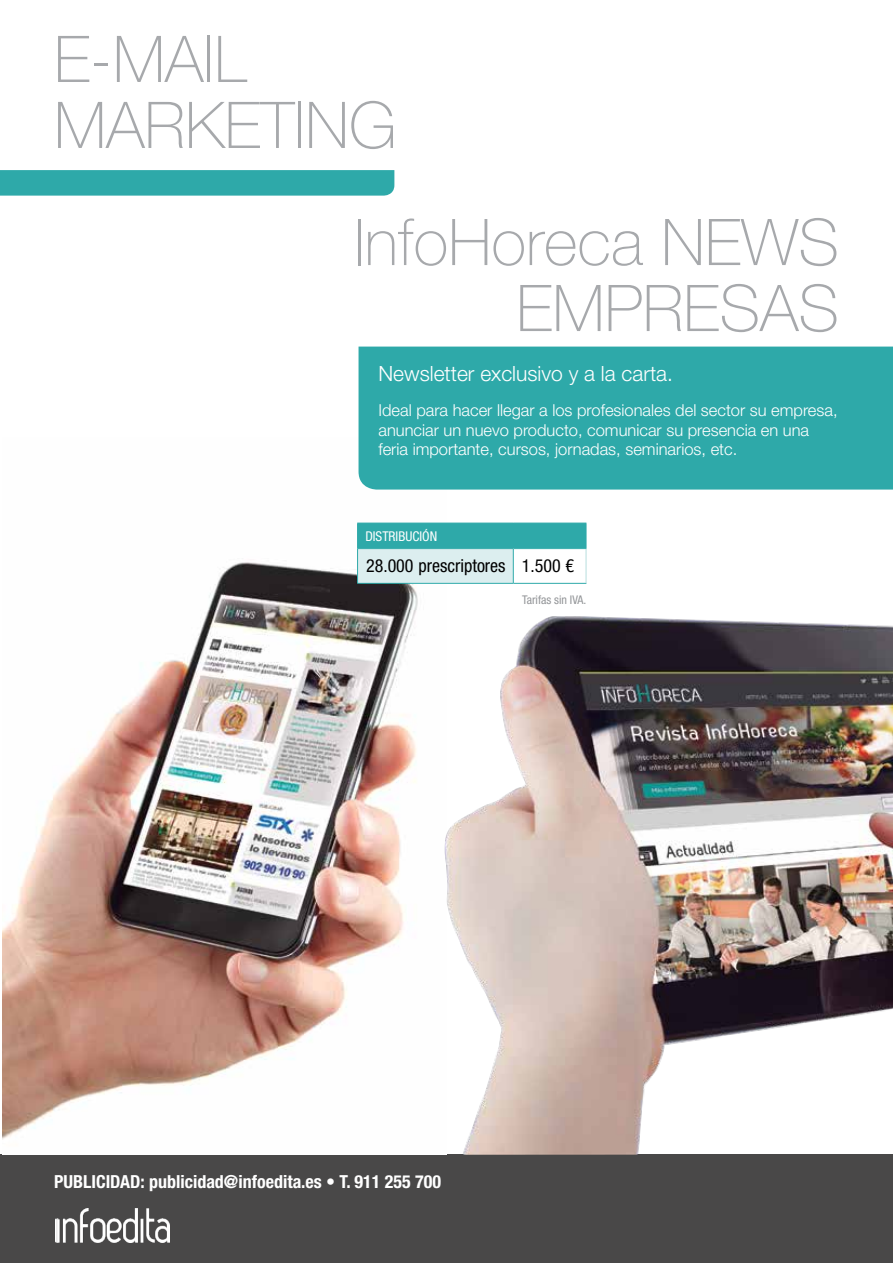
<style>
.page{position:relative;width:893px;height:1263px;background:#fff}
.page>*{position:absolute;margin:0;border:0;box-sizing:border-box;transform-origin:0 0}
.t1{font:100 64.5px/66px "Helvetica Neue LT Pro";color:#a7a9ac}
.t2{font:300 21px "Helvetica Neue LT Pro";color:#fff}
.t3{font:700 condensed 18px "Helvetica Neue";color:#fff}
.t4{font:condensed 18px "Helvetica Neue LT Std";color:#000}
.t5{font:300 16.5px/19.8px "Helvetica Neue LT Pro";color:#fff}
.t6{font:condensed 13.5px "Helvetica Neue LT Std";color:#fff}
.t7{font:condensed 12px "Helvetica Neue";color:#939598}
</style>
<div class="page">
<div style="left:0;top:1154px;width:893px;height:109px;background:#494848"></div>
<img style="left:55px;top:1209px;width:114px;height:33px">
<svg style="left:0;top:170px;width:394px;height:26px;background:#32aaaa"></svg>
<img style="left:3px;top:438px;width:443px;height:701px">
<div style="left:359px;top:347px;width:534px;height:143px;background:#2ea9a9"></div>
<div style="left:358px;top:549px;width:155px;height:34px;background:#dceeef"></div>
<div style="left:357px;top:523px;width:230px;height:26px;background:#2ea9a9"></div>
<hr style="left:357px;top:548px;width:156px;height:1px;background:#2ea9a9">
<hr style="left:357px;top:549px;width:1px;height:34px;background:#2ea9a9">
<hr style="left:513px;top:548px;width:73px;height:1px;background:#2ea9a9">
<hr style="left:513px;top:549px;width:1px;height:34px;background:#2ea9a9">
<hr style="left:357px;top:583px;width:156px;height:1px;background:#2ea9a9">
<hr style="left:513px;top:583px;width:73px;height:1px;background:#2ea9a9">
<hr style="left:586px;top:549px;width:1px;height:34px;background:#b8dede">
<img style="left:445px;top:616px;width:448px;height:538px">
<h1 class="t1" style="left:54px;top:26px;width:344px">E-MAIL<br>MARKETING</h1>
<h1 class="t1" style="left:354px;top:209px;width:487px;text-align:right">InfoHoreca NEWS<br>EMPRESAS</h1>
<p class="t2" style="left:378px;top:361px;width:296px">Newsletter exclusivo y a la carta.</p>
<p class="t5" style="left:378px;top:400px;width:461px">Ideal para hacer llegar a los profesionales del sector su empresa, anunciar un nuevo producto, comunicar su presencia en una feria importante, cursos, jornadas, seminarios, etc.</p>
<p class="t6" style="left:365px;top:528px;width:73px">DISTRIBUCIÓN</p>
<p class="t4" style="left:366px;top:556px;width:209px">28.000 prescriptores 1.500 €</p>
<p class="t7" style="left:522px;top:593px;width:66px">Tarifas sin IVA.</p>
<p class="t3" style="left:54px;top:1170px;width:388px">PUBLICIDAD: publicidad@infoedita.es • T. 911 255 700</p>
</div>
